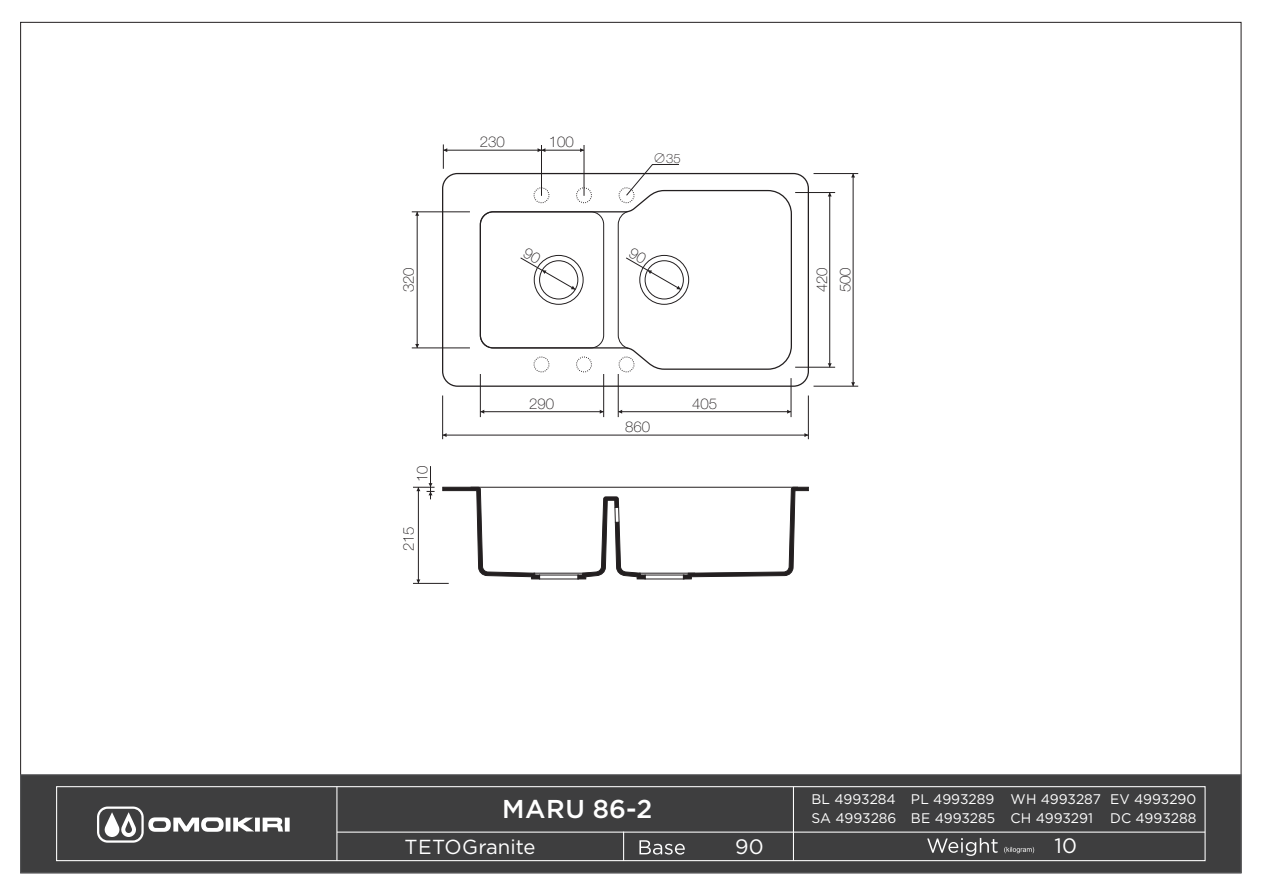
<style>
.page{position:relative;width:1263px;height:893px;background:#fff}
.page>*{position:absolute;margin:0;border:0;box-sizing:border-box;transform-origin:0 0}
.t1{font:500 25.8px "Gotham Pro";letter-spacing:.02em;color:#fff}
.t2{font:20.85px "Gotham Pro";color:#fff}
.t3{font:20.25px "Gotham Pro";color:#fff}
.t4{font:100 15px/23.4px "Helvetica Neue Cyr";color:#231f20}
.t5{font:13.95px/19.5px "Gotham Pro";color:#fff;text-align:right}
.t6{font:100 13.05px "Helvetica Neue Cyr";color:#231f20}
.s1{font-family:"Koz Go Pro";font-weight:200}
</style>
<div class="page">
<div style="left:20px;top:774px;width:1221px;height:99px;background:#3e3e3f;border:1px solid #57585a"></div>
<hr style="left:337px;top:832px;width:868px;height:1px;background:#fff">
<hr style="left:336px;top:787px;width:1px;height:74px;background:#fff">
<svg style="left:97px;top:806px;width:193px;height:37px"></svg>
<svg style="left:623px;top:833px;width:1px;height:26px"></svg>
<svg style="left:639px;top:840px;width:46px;height:15px"></svg>
<svg style="left:927px;top:838px;width:71px;height:18px"></svg>
<svg style="left:1004px;top:847px;width:30px;height:6px"></svg>
<div style="left:56px;top:786px;width:1149px;height:75px;border:1px solid #fff"></div>
<hr style="left:793px;top:787px;width:1px;height:74px;background:#fff">
<div style="left:442px;top:173px;width:367px;height:214px;border:1px solid #231f20;border-radius:15px"></div>
<svg style="left:479px;top:189px;width:313px;height:181px"></svg>
<div style="left:480px;top:212px;width:124px;height:136px;border:1px solid #231f20;border-radius:13px"></div>
<div style="left:534px;top:255px;width:49px;height:50px;border:1px solid #231f20;border-radius:50%"></div>
<div style="left:539px;top:260px;width:39px;height:39px;border:1px solid #231f20;border-radius:50%"></div>
<div style="left:645px;top:260px;width:39px;height:39px;border:1px solid #231f20;border-radius:50%"></div>
<div style="left:576px;top:188px;width:16px;height:15px;border:1px dashed #231f20;border-radius:50%"></div>
<div style="left:534px;top:188px;width:15px;height:15px;border:1px dashed #231f20;border-radius:50%"></div>
<div style="left:619px;top:188px;width:15px;height:15px;border:1px dashed #231f20;border-radius:50%"></div>
<div style="left:576px;top:357px;width:16px;height:15px;border:1px dashed #231f20;border-radius:50%"></div>
<div style="left:534px;top:357px;width:15px;height:15px;border:1px dashed #231f20;border-radius:50%"></div>
<div style="left:619px;top:357px;width:15px;height:15px;border:1px dashed #231f20;border-radius:50%"></div>
<svg style="left:442px;top:486px;width:367px;height:93px"></svg>
<hr style="left:480px;top:374px;width:1px;height:43px;background:#231f20">
<hr style="left:791px;top:378px;width:1px;height:39px;background:#231f20">
<hr style="left:480px;top:411px;width:124px;height:1px;background:#231f20">
<hr style="left:443px;top:435px;width:365px;height:1px;background:#231f20">
<svg style="left:443px;top:433px;width:4px;height:4px"></svg>
<svg style="left:804px;top:433px;width:4px;height:4px"></svg>
<hr style="left:442px;top:395px;width:1px;height:44px;background:#231f20">
<hr style="left:808px;top:395px;width:1px;height:44px;background:#231f20">
<hr style="left:618px;top:411px;width:173px;height:1px;background:#231f20">
<svg style="left:787px;top:410px;width:4px;height:4px"></svg>
<hr style="left:618px;top:374px;width:1px;height:43px;background:#231f20">
<hr style="left:603px;top:374px;width:1px;height:43px;background:#231f20">
<hr style="left:795px;top:192px;width:40px;height:1px;background:#231f20">
<hr style="left:795px;top:367px;width:40px;height:1px;background:#231f20">
<hr style="left:829px;top:193px;width:1px;height:174px;background:#231f20">
<svg style="left:828px;top:363px;width:4px;height:4px"></svg>
<hr style="left:853px;top:174px;width:1px;height:212px;background:#231f20">
<svg style="left:851px;top:382px;width:4px;height:4px"></svg>
<hr style="left:813px;top:173px;width:45px;height:1px;background:#231f20">
<hr style="left:813px;top:386px;width:45px;height:1px;background:#231f20">
<hr style="left:412px;top:212px;width:58px;height:1px;background:#231f20">
<hr style="left:412px;top:348px;width:58px;height:1px;background:#231f20">
<hr style="left:417px;top:212px;width:1px;height:136px;background:#231f20">
<svg style="left:415px;top:212px;width:4px;height:4px"></svg>
<hr style="left:541px;top:145px;width:1px;height:51px;background:#231f20">
<hr style="left:541px;top:150px;width:43px;height:1px;background:#231f20">
<hr style="left:584px;top:145px;width:1px;height:51px;background:#231f20">
<hr style="left:443px;top:150px;width:98px;height:1px;background:#231f20">
<svg style="left:538px;top:148px;width:7px;height:4px"></svg>
<svg style="left:443px;top:144px;width:4px;height:25px"></svg>
<hr style="left:413px;top:583px;width:36px;height:1px;background:#231f20">
<hr style="left:418px;top:487px;width:1px;height:96px;background:#231f20">
<svg style="left:416px;top:579px;width:4px;height:4px"></svg>
<svg style="left:413px;top:466px;width:22px;height:33px"></svg>
<svg style="left:626px;top:164px;width:53px;height:32px"></svg>
<svg style="left:520px;top:247px;width:56px;height:43px"></svg>
<svg style="left:618px;top:211px;width:63px;height:138px"></svg>
<p class="t4" style="left:480px;top:130px;width:27px">230</p>
<p class="t4" style="left:549px;top:130px;width:27px">100</p>
<p class="t6" style="left:653px;top:151px;width:29px"><span class="s1">∅</span>35</p>
<p class="t4" style="left:397px;top:292px;width:27px;rotate:-90deg">320</p>
<p class="t4" style="left:810px;top:292px;width:27px;rotate:-90deg">420<br>500</p>
<p class="t4" style="left:410px;top:482px;width:18px;rotate:-90deg">10</p>
<p class="t4" style="left:397px;top:551px;width:27px;rotate:-90deg">215</p>
<p class="t4" style="left:529px;top:392px;width:27px">290</p>
<p class="t4" style="left:625px;top:415px;width:27px">860</p>
<p class="t4" style="left:692px;top:392px;width:27px">405</p>
<p class="t5" style="left:811px;top:789px;width:386px">PL 4993289 WH 4993287 EV 4993290<br>SA 4993286 BE 4993285 CH 4993291 DC 4993288</p>
<p class="t5" style="left:811px;top:789px;width:86px">BL 4993284</p>
<h1 class="t1" style="left:502px;top:794px;width:152px">MARU 86-2</h1>
<h3 class="t3" style="left:404px;top:835px;width:133px">TETOGranite</h3>
<h2 class="t2" style="left:735px;top:835px;width:30px">90</h2>
<h2 class="t2" style="left:1054px;top:834px;width:24px">10</h2>
</div>
